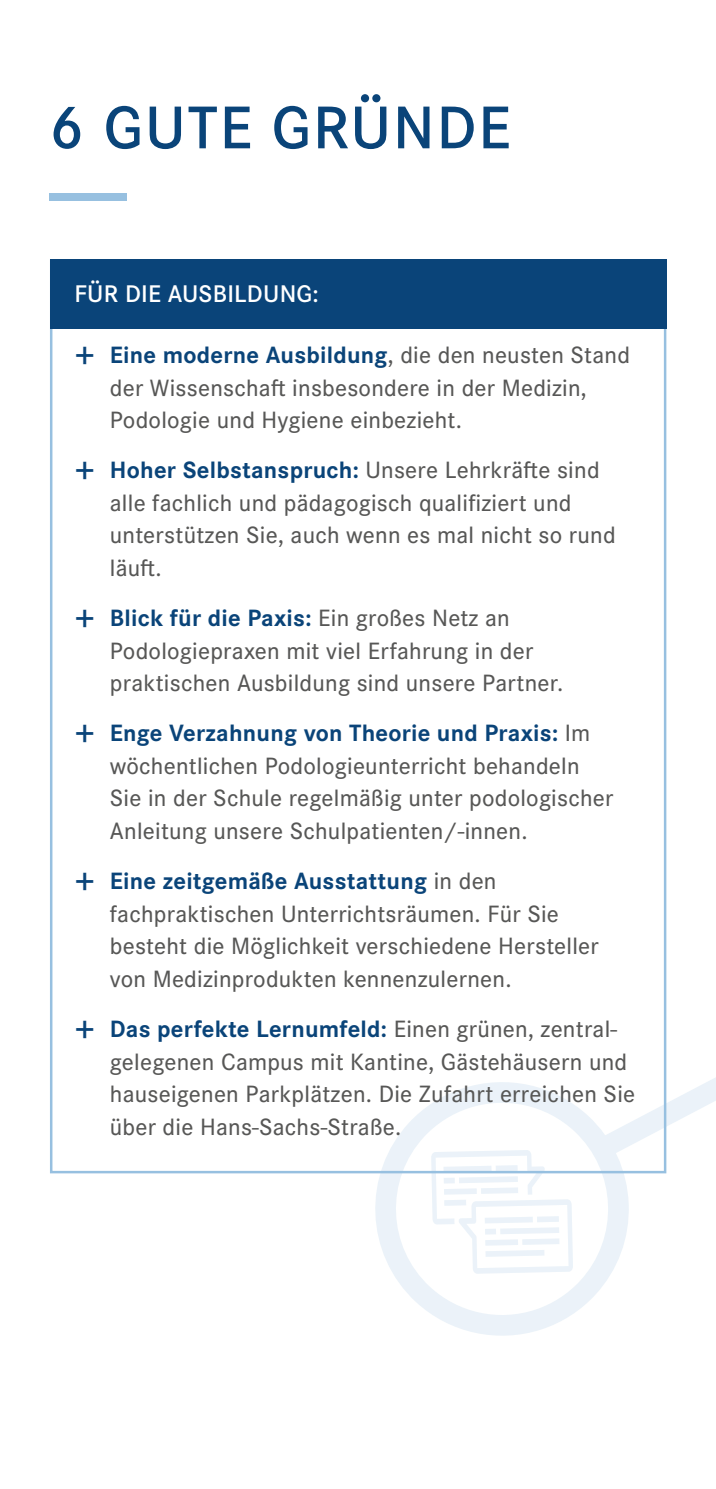
<style>
.page{position:relative;width:716px;height:1489px;background:#fff}
.page>*{position:absolute;margin:0;border:0;box-sizing:border-box;transform-origin:0 0}
.t1{font:600 62.5px "Corporate S Pro";letter-spacing:.03em;color:#0a4479}
.t2{font:600 25px "Corporate S Pro";letter-spacing:.01em;color:#fff}
.t3{font:500 24.5px/32.5px "Corporate S Pro";letter-spacing:.01em;color:#575756}
.s1{font-weight:600;font-size:37.5px;color:#0a4479}
.s2{font-weight:700;color:#0a4479}
</style>
<div class="page">
<div style="left:50px;top:193px;width:77px;height:8px;background:#97c0e0"></div>
<div style="left:50px;top:259px;width:616px;height:69px;background:#0a4479"></div>
<h1 class="t1" style="left:50px;top:81px;width:463px">6 GUTE GRÜNDE</h1>
<p class="t2" style="left:74px;top:275px;width:246px">FÜR DIE AUSBILDUNG:</p>
<p class="t3" style="left:110px;top:336px;width:521px;text-indent:-35px"><span class="s1">+</span> <span class="s2">Eine moderne Ausbildung</span>, die den neusten Stand der Wissenschaft insbesondere in der Medizin,<br>Podologie und Hygiene einbezieht.</p>
<p class="t3" style="left:110px;top:452px;width:507px;text-indent:-35px"><span class="s1">+</span> <span class="s2">Hoher Selbstanspruch:</span> Unsere Lehrkräfte sind alle fachlich und pädagogisch qualifiziert und unterstützen Sie, auch wenn es mal nicht so rund läuft.</p>
<p class="t3" style="left:110px;top:599px;width:455px;text-indent:-35px"><span class="s1">+</span> <span class="s2">Blick für die Paxis:</span> Ein großes Netz an<br>Podologiepraxen mit viel Erfahrung in der praktischen Ausbildung sind unsere Partner.</p>
<p class="t3" style="left:110px;top:715px;width:505px;text-indent:-35px"><span class="s1">+</span> <span class="s2">Enge Verzahnung von Theorie und Praxis:</span> Im wöchentlichen Podologieunterricht behandeln Sie in der Schule regelmäßig unter podologischer Anleitung unsere Schulpatienten/-innen.</p>
<p class="t3" style="left:110px;top:862px;width:490px;text-indent:-35px"><span class="s1">+</span> <span class="s2">Eine zeitgemäße Ausstattung</span> in den fachpraktischen Unterrichtsräumen. Für Sie besteht die Möglichkeit verschiedene Hersteller von Medizinprodukten kennenzulernen.</p>
<p class="t3" style="left:110px;top:1010px;width:527px;text-indent:-35px"><span class="s1">+</span> <span class="s2">Das perfekte Lernumfeld:</span> Einen grünen, zentral&shy;gelegenen Campus mit Kantine, Gästehäusern und hauseigenen Parkplätzen. Die Zufahrt erreichen Sie über die Hans-Sachs-Straße.</p>
</div>
